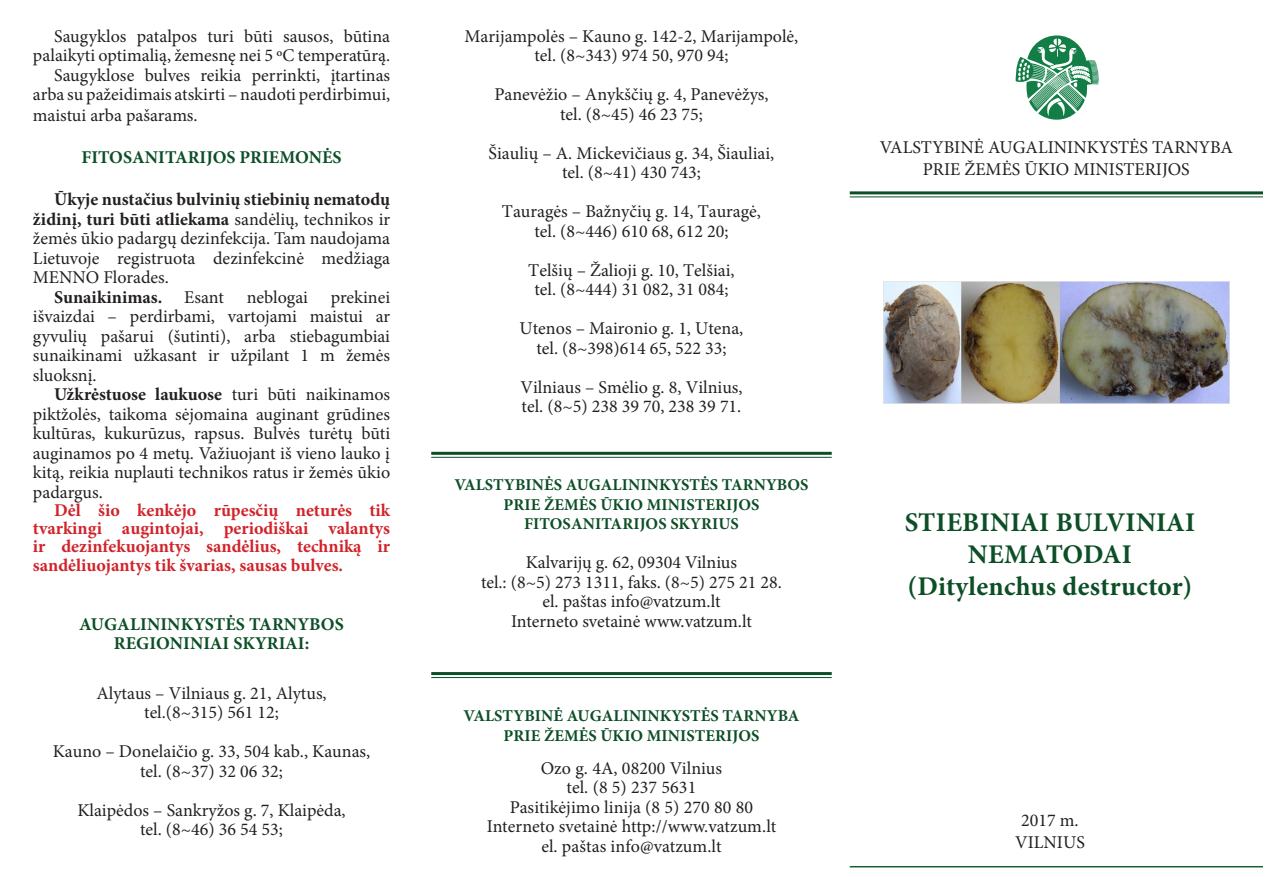
<style>
.page{position:relative;width:1263px;height:893px;background:#fff}
.page>*{position:absolute;margin:0;border:0;box-sizing:border-box;transform-origin:0 0}
.t1{font:700 27px/32.4px "Minion Pro";letter-spacing:.01em;color:#0c4e26;text-align:center}
.t2{font:18px/19.5px "Minion Pro";color:#231f20;text-align:justify}
.t3{font:700 18px/18.5px "Minion Pro";color:#d1232a;text-align:justify}
.t4{font:700 18px/19.5px "Minion Pro";color:#0c4e26;text-align:center}
.t5{font:700 18px "Minion Pro";color:#231f20}
.t6{font:700 16.5px "Minion Pro";letter-spacing:.005em;color:#0c4e26}
.s1{font-weight:700}
.s2{font-weight:400}
</style>
<div class="page">
<hr style="left:850px;top:191px;width:413px;height:3px;background:#0c4e26">
<hr style="left:850px;top:196px;width:413px;height:1px;background:#0c4e26">
<svg style="left:1015px;top:35px;width:84px;height:85px"></svg>
<hr style="left:850px;top:866px;width:413px;height:1px;background:#195f39">
<hr style="left:431px;top:672px;width:401px;height:3px;background:#0c4e26">
<hr style="left:431px;top:677px;width:401px;height:1px;background:#0c4e26">
<hr style="left:431px;top:452px;width:401px;height:3px;background:#0c4e26">
<hr style="left:431px;top:457px;width:401px;height:1px;background:#0c4e26">
<img style="left:883px;top:281px;width:347px;height:123px">
<p class="t2" style="left:33px;top:26px;width:359px;text-align:right">Saugyklos patalpos turi būti sausos, būtina palaikyti optimalią, žemesnę nei 5 ºC temperatūrą.</p>
<p class="t2" style="left:33px;top:65px;width:359px;line-height:20.2px;text-indent:21px">Saugyklose bulves reikia perrinkti, įtartinas arba su pažeidimais atskirti – naudoti perdirbimui, maistui arba pašarams.</p>
<p class="t4" style="left:81px;top:148px;width:262px">FITOSANITARIJOS PRIEMONĖS</p>
<p class="t2" style="left:33px;top:190px;width:359px;text-indent:21px"><span class="s1">Ūkyje nustačius bulvinių stiebinių nematodų židinį, turi būti atliekama</span> sandėlių, technikos ir žemės ūkio padargų dezinfekcija. Tam naudojama Lietuvoje registruota dezinfekcinė medžiaga MENNO Florades.</p>
<p class="t5" style="left:54px;top:284px;width:171px">Sunaikinimas. <span class="s2">Esant</span></p>
<p class="t2" style="left:247px;top:287px;width:63px">neblogai</p>
<p class="t2" style="left:33px;top:287px;width:359px;text-indent:298px">prekinei išvaizdai – perdirbami, vartojami maistui ar gyvulių pašarui (šutinti), arba stiebagumbiai sunaikinami užkasant ir užpilant 1 m žemės sluoksnį.</p>
<p class="t2" style="left:33px;top:385px;width:359px;text-indent:21px"><span class="s1">Užkrėstuose laukuose</span> turi būti naikinamos piktžolės, taikoma sėjomaina auginant grūdines kultūras, kukurūzus, rapsus. Bulvės turėtų būti auginamos po 4 metų. Važiuojant iš vieno lauko į kitą, reikia nuplauti technikos ratus ir žemės ūkio padargus.</p>
<p class="t3" style="left:33px;top:501px;width:359px;text-indent:21px">Dėl šio kenkėjo rūpesčių neturės tik tvarkingi augintojai, periodiškai valantys ir dezinfekuojantys sandėlius, techniką ir sandėliuojantys tik švarias, sausas bulves.</p>
<p class="t4" style="left:79px;top:614px;width:266px">AUGALININKYSTĖS TARNYBOS<br>REGIONINIAI SKYRIAI:</p>
<p class="t2" style="left:96px;top:683px;width:232px">Alytaus – Vilniaus g. 21, Alytus,</p>
<p class="t2" style="left:144px;top:703px;width:136px">tel.(8~315) 561 12;</p>
<p class="t2" style="left:53px;top:742px;width:319px">Kauno – Donelaičio g. 33, 504 kab., Kaunas,</p>
<p class="t2" style="left:140px;top:761px;width:144px">tel. (8~37) 32 06 32;</p>
<p class="t2" style="left:77px;top:800px;width:270px">Klaipėdos – Sankryžos g. 7, Klaipėda,</p>
<p class="t2" style="left:140px;top:820px;width:144px">tel. (8~46) 36 54 53;</p>
<p class="t2" style="left:465px;top:26px;width:335px">Marijampolės – Kauno g. 142-2, Marijampolė,</p>
<p class="t2" style="left:534px;top:46px;width:196px">tel. (8~343) 974 50, 970 94;</p>
<p class="t2" style="left:494px;top:85px;width:276px">Panevėžio – Anykščių g. 4, Panevėžys,</p>
<p class="t2" style="left:560px;top:104px;width:144px">tel. (8~45) 46 23 75;</p>
<p class="t2" style="left:489px;top:143px;width:287px">Šiaulių – A. Mickevičiaus g. 34, Šiauliai,</p>
<p class="t2" style="left:562px;top:163px;width:140px">tel. (8~41) 430 743;</p>
<p class="t2" style="left:502px;top:202px;width:261px">Tauragės – Bažnyčių g. 14, Tauragė,</p>
<p class="t2" style="left:534px;top:221px;width:196px">tel. (8~446) 610 68, 612 20;</p>
<p class="t2" style="left:528px;top:260px;width:208px">Telšių – Žalioji g. 10, Telšiai,</p>
<p class="t2" style="left:534px;top:280px;width:196px">tel. (8~444) 31 082, 31 084;</p>
<p class="t2" style="left:520px;top:319px;width:225px">Utenos – Maironio g. 1, Utena,</p>
<p class="t2" style="left:536px;top:338px;width:192px">tel. (8~398)614 65, 522 33;</p>
<p class="t2" style="left:520px;top:377px;width:224px">Vilniaus – Smėlio g. 8, Vilnius,</p>
<p class="t2" style="left:522px;top:397px;width:221px">tel. (8~5) 238 39 70, 238 39 71.</p>
<p class="t6" style="left:454px;top:473px;width:356px">VALSTYBINĖS AUGALININKYSTĖS TARNYBOS</p>
<p class="t6" style="left:504px;top:493px;width:257px">PRIE ŽEMĖS ŪKIO MINISTERIJOS</p>
<p class="t6" style="left:524px;top:512px;width:216px">FITOSANITARIJOS SKYRIUS</p>
<p class="t2" style="left:526px;top:553px;width:213px">Kalvarijų g. 62, 09304 Vilnius</p>
<p class="t2" style="left:481px;top:572px;width:302px">tel.: (8~5) 273 1311, faks. (8~5) 275 21 28.</p>
<p class="t2" style="left:542px;top:592px;width:179px">el. paštas info@vatzum.lt</p>
<p class="t2" style="left:511px;top:611px;width:242px">Interneto svetainė www.vatzum.lt</p>
<p class="t6" style="left:464px;top:705px;width:337px">VALSTYBINĖ AUGALININKYSTĖS TARNYBA</p>
<p class="t6" style="left:504px;top:724px;width:257px">PRIE ŽEMĖS ŪKIO MINISTERIJOS</p>
<p class="t2" style="left:541px;top:758px;width:183px">Ozo g. 4A, 08200 Vilnius</p>
<p class="t2" style="left:567px;top:778px;width:131px">tel. (8 5) 237 5631</p>
<p class="t2" style="left:510px;top:797px;width:245px">Pasitikėjimo linija (8 5) 270 80 80</p>
<p class="t2" style="left:487px;top:817px;width:291px">Interneto svetainė http://www.vatzum.lt</p>
<p class="t2" style="left:541px;top:836px;width:182px">el. paštas info@vatzum.lt</p>
<p class="t2" style="left:880px;top:138px;width:355px">VALSTYBINĖ AUGALININKYSTĖS TARNYBA</p>
<p class="t2" style="left:923px;top:160px;width:268px">PRIE ŽEMĖS ŪKIO MINISTERIJOS</p>
<p class="t1" style="left:905px;top:505px;width:292px">STIEBINIAI BULVINIAI<br>NEMATODAI</p>
<p class="t1" style="left:907px;top:570px;width:286px">(Ditylenchus destructor)</p>
<p class="t2" style="left:1021px;top:811px;width:59px">2017 m.</p>
<p class="t2" style="left:1015px;top:832px;width:71px">VILNIUS</p>
</div>
